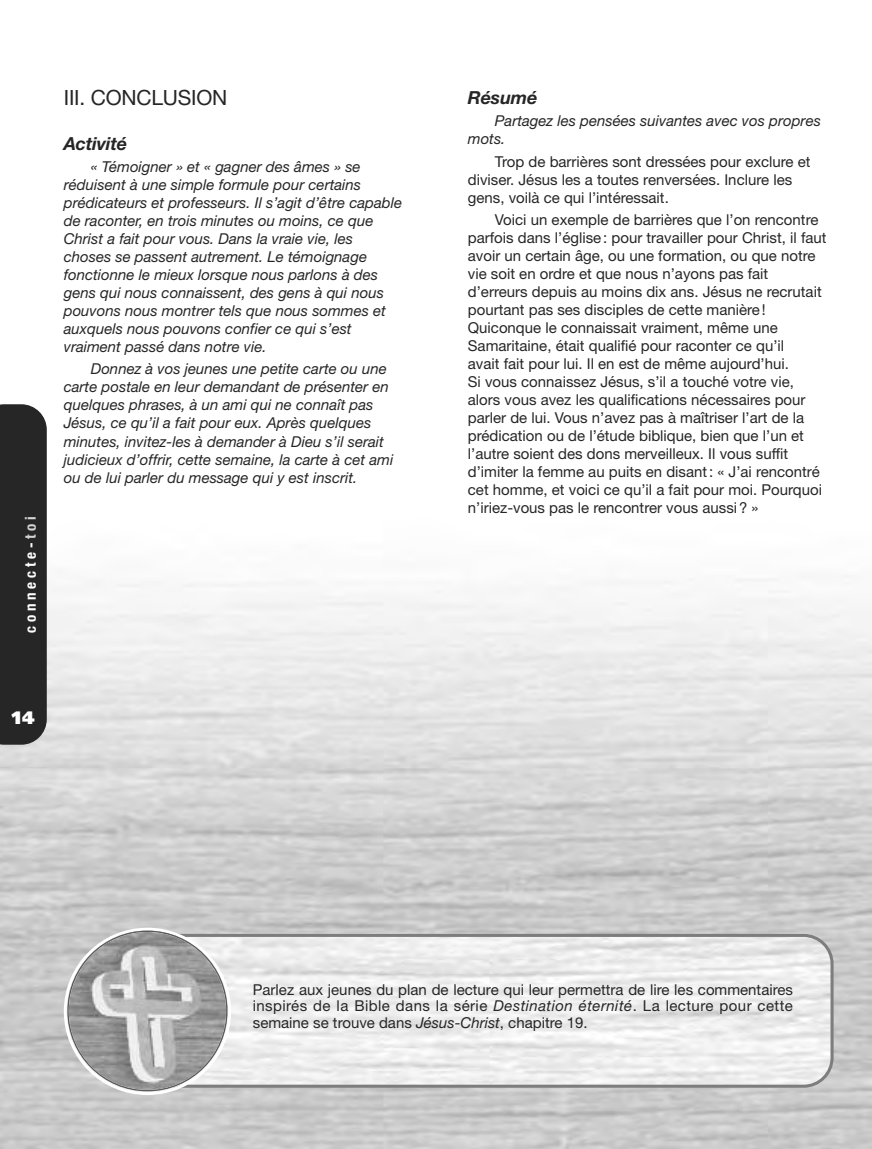
<style>
.page{position:relative;width:872px;height:1149px;background:#fff}
.page>*{position:absolute;margin:0;border:0;box-sizing:border-box;transform-origin:0 0}
.t1{font:21px "Helvetica Neue LT Std";letter-spacing:-.01em;color:#272627}
.t2{font:italic 700 18px "Helvetica Neue LT Std";letter-spacing:-.01em;color:#272627}
.t3{font:900 18px "Frutiger";color:#fff}
.t4{font:15px/18px "Helvetica Neue LT Std";color:#272627}
.t5{font:italic 15px/18px "Helvetica Neue LT Std";color:#272627}
.t6{font:700 condensed 15px "Helvetica Neue";letter-spacing:.25em;color:#fff}
.s1{color:#d4d4d4}
.s2{font-style:italic}
</style>
<div class="page">
<img style="left:0;top:579px;width:872px;height:569px">
<div style="left:0;top:404px;width:47px;height:340px;background:#272627"></div>
<svg style="left:231px;top:933px;width:602px;height:154px"></svg>
<svg style="left:64px;top:927px;width:167px;height:167px"></svg>
<img style="left:69px;top:931px;width:157px;height:158px">
<p class="t6" style="left:21px;top:632px;width:118px;rotate:-90deg">connecte-<span class="s1">toi</span></p>
<h1 class="t1" style="left:64px;top:90px;width:165px">III. CONCLUSION</h1>
<p class="t2" style="left:64px;top:137px;width:65px">Activité</p>
<p class="t5" style="left:64px;top:159px;width:340px;text-indent:27px">« Témoigner » et « gagner des âmes » se réduisent à une simple formule pour certains prédicateurs et professeurs. Il s’agit d’être capable de raconter, en trois minutes ou moins, ce que Christ a fait pour vous. Dans la vraie vie, les choses se passent autrement. Le témoignage fonctionne le mieux lorsque nous parlons à des gens qui nous connaissent, des gens à qui nous pouvons nous montrer tels que nous sommes et auxquels nous pouvons confier ce qui s’est vraiment passé dans notre vie.</p>
<p class="t5" style="left:64px;top:361px;width:331px;text-indent:27px">Donnez à vos jeunes une petite carte ou une carte postale en leur demandant de présenter en quelques phrases, à un ami qui ne connaît pas Jésus, ce qu’il a fait pour eux. Après quelques minutes, invitez-les à demander à Dieu s’il serait judicieux d’offrir, cette semaine, la carte à cet ami ou de lui parler du message qui y est inscrit.</p>
<p class="t3" style="left:12px;top:710px;width:24px">14</p>
<p class="t2" style="left:468px;top:91px;width:71px">Résumé</p>
<p class="t5" style="left:468px;top:113px;width:354px;text-indent:27px">Partagez les pensées suivantes avec vos propres mots.</p>
<p class="t4" style="left:468px;top:154px;width:344px;text-indent:27px">Trop de barrières sont dressées pour exclure et diviser. Jésus les a toutes renversées. Inclure les gens, voilà ce qui l’intéressait.</p>
<p class="t4" style="left:468px;top:212px;width:360px;text-indent:27px">Voici un exemple de barrières que l’on rencontre parfois dans l’église : pour travailler pour Christ, il faut avoir un certain âge, ou une formation, ou que notre vie soit en ordre et que nous n’ayons pas fait d’erreurs depuis au moins dix ans. Jésus ne recrutait pourtant pas ses disciples de cette manière !<br>Quiconque le connaissait vraiment, même une Samaritaine, était qualifié pour raconter ce qu’il<br>avait fait pour lui. Il en est de même aujourd’hui.<br>Si vous connaissez Jésus, s’il a touché votre vie, alors vous avez les qualifications nécessaires pour parler de lui. Vous n’avez pas à maîtriser l’art de la prédication ou de l’étude biblique, bien que l’un et l’autre soient des dons merveilleux. Il vous suffit d’imiter la femme au puits en disant : « J’ai rencontré cet homme, et voici ce qu’il a fait pour moi. Pourquoi n’iriez-vous pas le rencontrer vous aussi ? »</p>
<p class="t4" style="left:253px;top:982px;width:541px;line-height:16.5px;text-align:justify">Parlez aux jeunes du plan de lecture qui leur permettra de lire les commentaires inspirés de la Bible dans la série <span class="s2">Destination éternité</span>. La lecture pour cette semaine se trouve dans <span class="s2">Jésus-Christ</span>, chapitre 19.</p>
</div>
